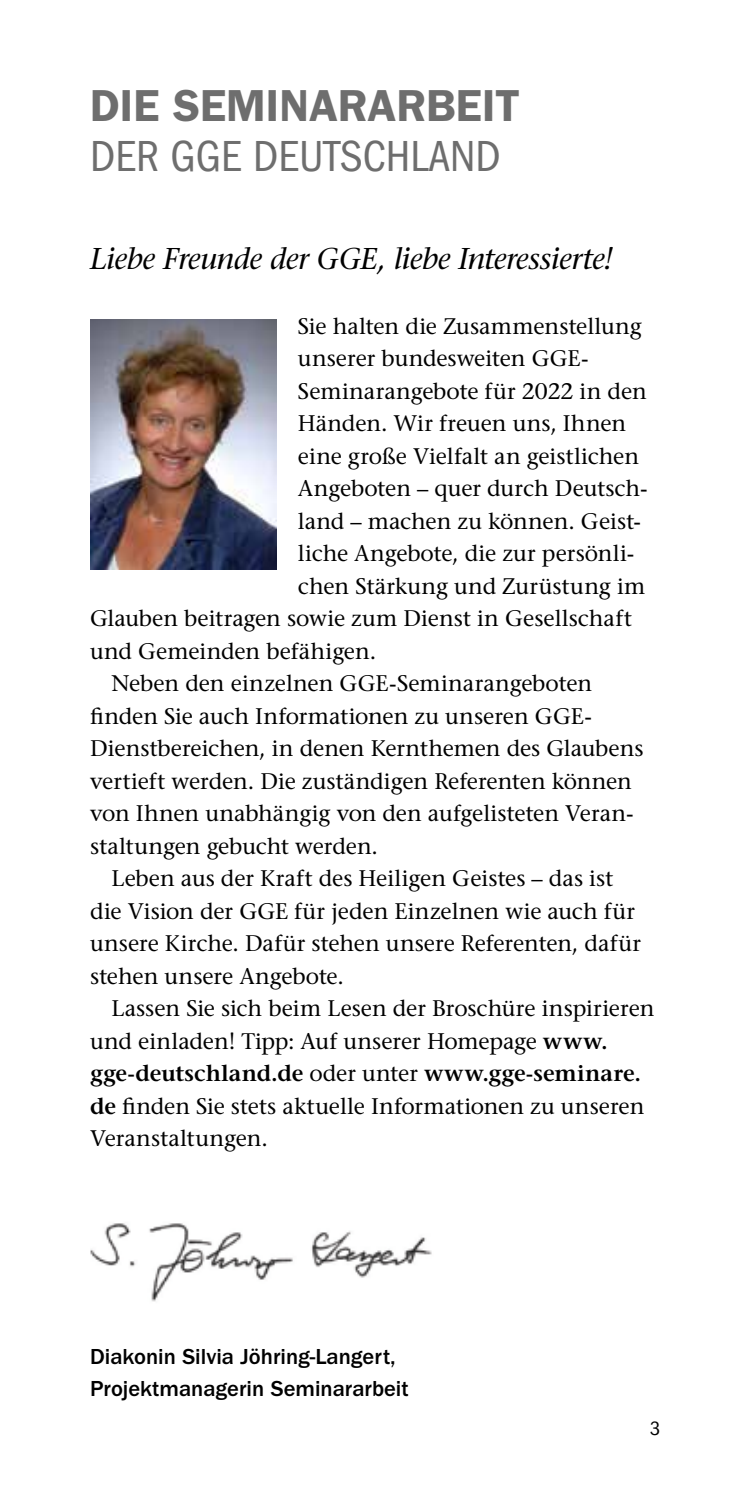
<style>
.page{position:relative;width:745px;height:1489px;background:#fff}
.page>*{position:absolute;margin:0;border:0;box-sizing:border-box;transform-origin:0 0}
.t1{font:condensed 45px "ITC Franklin Gothic Std";color:#6e6e6e}
.t2{font:600 45px "ITC Franklin Gothic Std";color:#6e6e6e}
.t3{font:italic 500 30px "Stone Serif Std";letter-spacing:-.015em;color:#000}
.t4{font:500 22.5px "Stone Serif Std";color:#000}
.t5{font:500 22.5px/32.5px "ITC Franklin Gothic Std";color:#000}
.t6{font:600 22.5px "Stone Serif Std";letter-spacing:-.005em;color:#000}
.t7{font:condensed 20px "ITC Franklin Gothic Std";color:#000}
.s1{font-weight:600}
.s2{font-weight:500}
</style>
<div class="page">
<img style="left:90px;top:319px;width:186px;height:250px">
<img style="left:90px;top:1223px;width:342px;height:79px">
<h1 class="t2" style="left:90px;top:79px;width:431px">DIE SEMINARARBEIT</h1>
<h1 class="t1" style="left:90px;top:131px;width:412px">DER GGE DEUTSCHLAND</h1>
<h2 class="t3" style="left:90px;top:241px;width:524px">Liebe Freunde der GGE, liebe Interessierte!</h2>
<p class="t4" style="left:298px;top:312px;width:345px">Sie halten die Zusammenstellung</p>
<p class="t4" style="left:298px;top:345px;width:292px">unserer bundesweiten GGE-</p>
<p class="t4" style="left:298px;top:377px;width:350px">Seminarangebote für 2022 in den</p>
<p class="t4" style="left:298px;top:410px;width:330px">Händen. Wir freuen uns, Ihnen</p>
<p class="t4" style="left:298px;top:442px;width:342px">eine große Vielfalt an geistlichen</p>
<p class="t4" style="left:298px;top:475px;width:351px">Angeboten – quer durch Deutsch-</p>
<p class="t4" style="left:298px;top:507px;width:344px">land – machen zu können. Geist-</p>
<p class="t4" style="left:298px;top:540px;width:337px">liche Angebote, die zur persönli-</p>
<p class="t4" style="left:298px;top:572px;width:349px">chen Stärkung und Zurüstung im</p>
<p class="t4" style="left:90px;top:605px;width:543px">Glauben beitragen sowie zum Dienst in Gesellschaft</p>
<p class="t4" style="left:90px;top:637px;width:287px">und Gemeinden befähigen.</p>
<p class="t4" style="left:111px;top:670px;width:482px">Neben den einzelnen GGE-Seminarangeboten</p>
<p class="t4" style="left:90px;top:702px;width:503px">finden Sie auch Informationen zu unseren GGE-</p>
<p class="t4" style="left:90px;top:735px;width:555px">Dienstbereichen, in denen Kernthemen des Glaubens</p>
<p class="t4" style="left:90px;top:767px;width:543px">vertieft werden. Die zuständigen Referenten können</p>
<p class="t4" style="left:90px;top:800px;width:544px">von Ihnen unabhängig von den aufgelisteten Veran-</p>
<p class="t4" style="left:90px;top:832px;width:289px">staltungen gebucht werden.</p>
<p class="t4" style="left:111px;top:865px;width:503px">Leben aus der Kraft des Heiligen Geistes – das ist</p>
<p class="t4" style="left:90px;top:897px;width:546px">die Vision der GGE für jeden Einzelnen wie auch für</p>
<p class="t4" style="left:90px;top:930px;width:552px">unsere Kirche. Dafür stehen unsere Referenten, dafür</p>
<p class="t4" style="left:90px;top:962px;width:255px">stehen unsere Angebote.</p>
<p class="t4" style="left:111px;top:994px;width:544px">Lassen Sie sich beim Lesen der Broschüre inspirieren</p>
<p class="t4" style="left:90px;top:1027px;width:519px">und einladen! Tipp: Auf unserer Homepage <span class="s1">www.</span></p>
<p class="t6" style="left:90px;top:1059px;width:552px">gge-deutschland.de <span class="s2">oder unter</span> www.gge-seminare.</p>
<p class="t4" style="left:90px;top:1092px;width:555px"><span class="s1">de</span> finden Sie stets aktuelle Informationen zu unseren</p>
<p class="t4" style="left:90px;top:1124px;width:179px">Veranstaltungen.</p>
<p class="t5" style="left:90px;top:1340px;width:320px">Diakonin Silvia Jöhring-Langert,<br>Projektmanagerin Seminararbeit</p>
<p class="t7" style="left:649px;top:1417px;width:12px">3</p>
</div>
